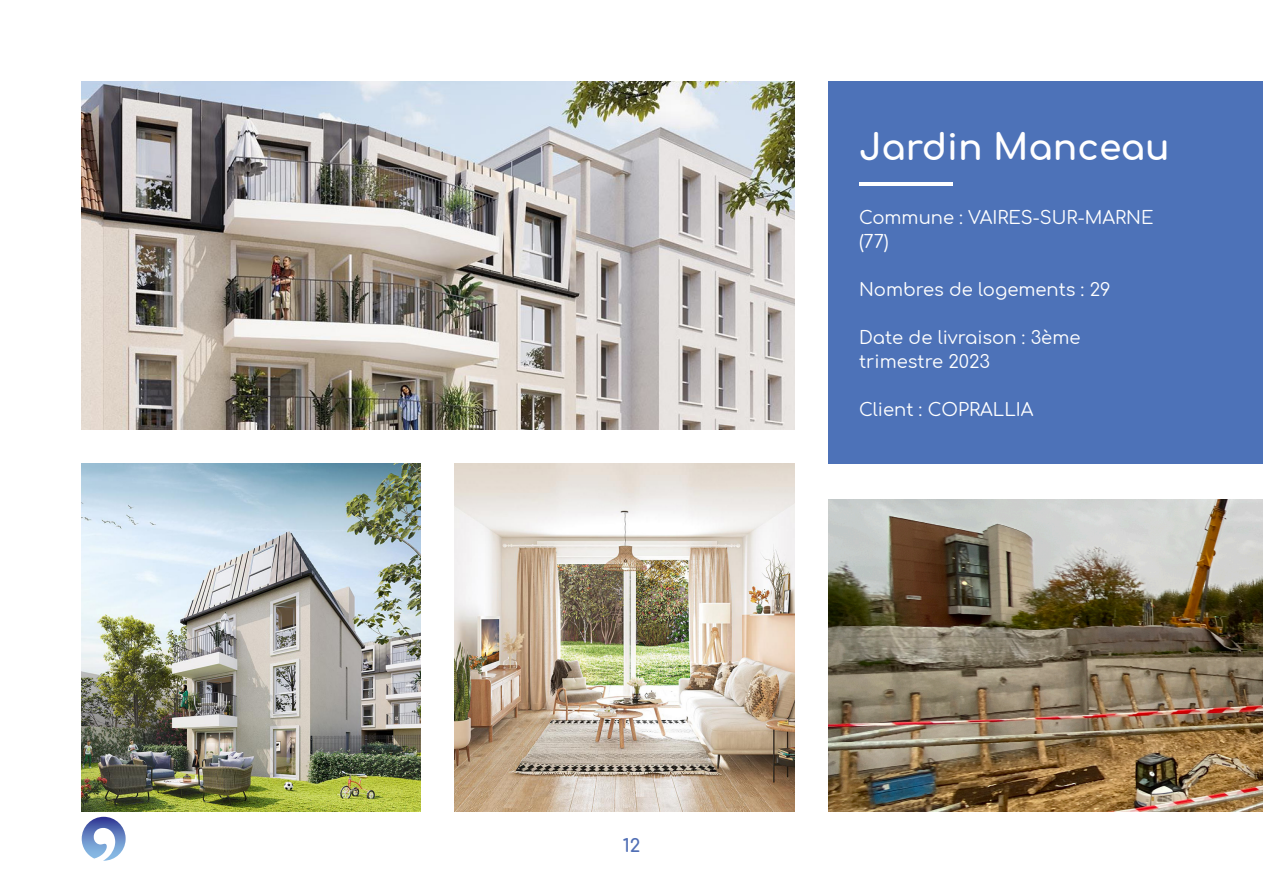
<style>
.page{position:relative;width:1263px;height:893px;background:#fff}
.page>*{position:absolute;margin:0;border:0;box-sizing:border-box;transform-origin:0 0}
.Headlines{font:700 36px "Comfortaa";color:#fff}
.Body_text{font:18px/24px "Comfortaa";color:#fff}
.t1{font:700 18px "Comfortaa";color:#516fb5}
</style>
<div class="page">
<div style="left:828px;top:81px;width:435px;height:382px;background:#4d72b8"></div>
<img style="left:81px;top:81px;width:714px;height:349px">
<img style="left:81px;top:463px;width:340px;height:349px">
<img style="left:455px;top:463px;width:340px;height:349px">
<hr style="left:859px;top:183px;width:93px;height:3px;background:#fff">
<img style="left:828px;top:500px;width:435px;height:312px">
<svg style="left:82px;top:817px;width:44px;height:44px"></svg>
<p class="t1" style="left:623px;top:829px;width:19px">12</p>
<p class="Headlines" style="left:859px;top:114px;width:312px">Jardin Manceau</p>
<p class="Body_text" style="left:859px;top:203px;width:296px">Commune : VAIRES-SUR-MARNE (77)</p>
<p class="Body_text" style="left:859px;top:275px;width:253px">Nombres de logements : 29</p>
<p class="Body_text" style="left:859px;top:323px;width:223px">Date de livraison : 3ème trimestre 2023</p>
<p class="Body_text" style="left:859px;top:395px;width:176px">Client : COPRALLIA</p>
</div>
